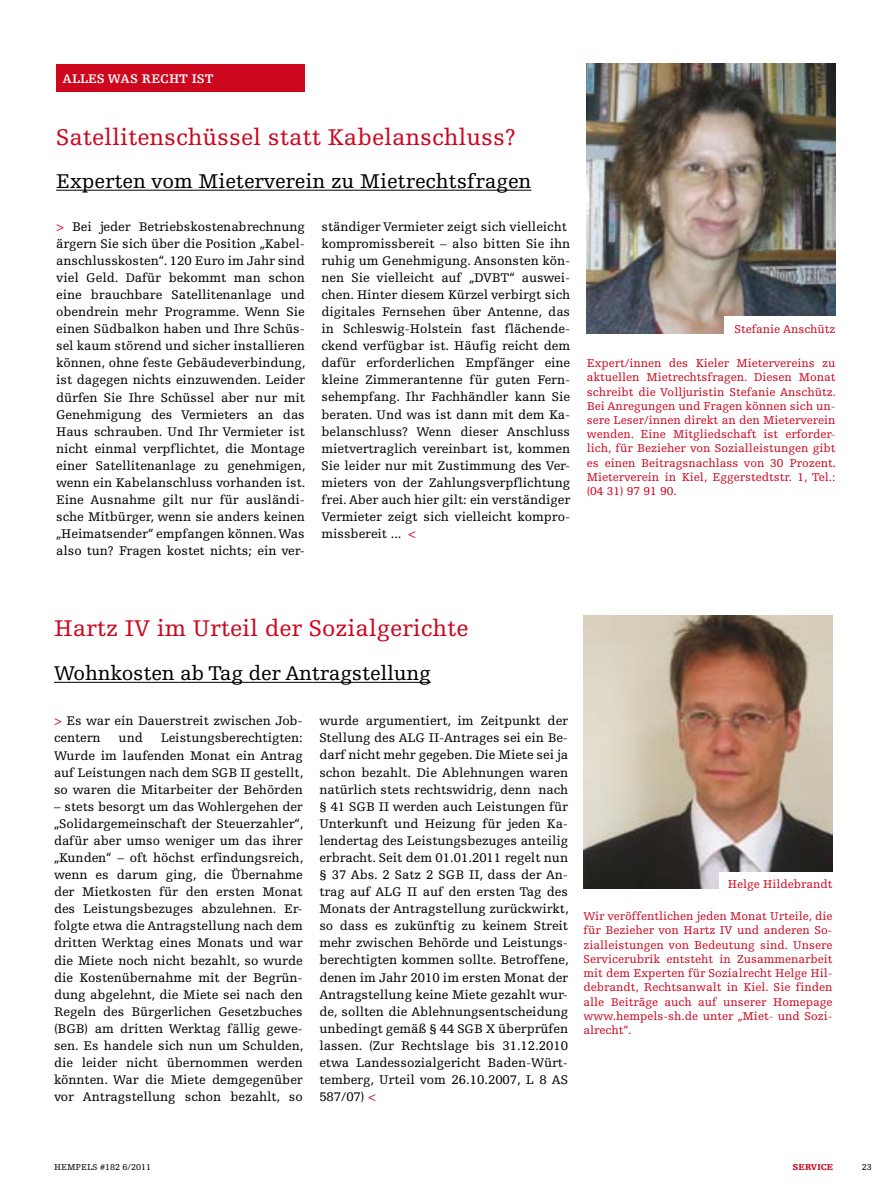
<style>
.page{position:relative;width:893px;height:1191px;background:#fff}
.page>*{position:absolute;margin:0;border:0;box-sizing:border-box;transform-origin:0 0}
.t1{font:24px "Hempels Egyptienne";color:#cd071e}
.t2{font:21px "Hempels Egyptienne";color:#000}
.t3{font:13.2px/17.1px "Hempels Egyptienne";letter-spacing:-.005em;color:#000;text-align:justify}
.t4{font:700 13.2px "Hempels Egyptienne";color:#fff}
.t5{font:12px/14.2px "Hempels Egyptienne";color:#cd071e;text-align:justify}
.t6{font:9px "Hempels Egyptienne";color:#000}
.t7{font:900 9px "Hempels Egyptienne";letter-spacing:.005em;color:#cd071e}
.s1{color:#cd071e}
</style>
<div class="page">
<div style="left:56px;top:64px;width:249px;height:27px;background:#cd071e"></div>
<hr style="left:56px;top:190px;width:475px;height:1px;background:#000">
<img style="left:587px;top:64px;width:249px;height:269px">
<div style="left:724px;top:316px;width:136px;height:31px;background:#fff"></div>
<hr style="left:54px;top:682px;width:377px;height:1px;background:#000">
<img style="left:584px;top:615px;width:248px;height:273px">
<div style="left:719px;top:872px;width:117px;height:30px;background:#fff"></div>
<p class="t4" style="left:63px;top:71px;width:153px">ALLES WAS RECHT IST</p>
<h1 class="t1" style="left:56px;top:124px;width:461px">Satellitenschüssel statt Kabelanschluss?</h1>
<h2 class="t2" style="left:56px;top:169px;width:477px">Experten vom Mieterverein zu Mietrechtsfragen</h2>
<p class="t3" style="left:56px;top:218px;width:251px"><span class="s1">&gt;</span> Bei jeder Betriebskostenabrechnung ärgern Sie sich über die Position „Kabel&shy;anschlusskosten“. 120 Euro im Jahr sind viel Geld. Dafür bekommt man schon eine brauchbare Satellitenanlage und obendrein mehr Programme. Wenn Sie einen Südbalkon haben und Ihre Schüs&shy;sel kaum störend und sicher installieren können, ohne feste Gebäudeverbindung, ist dagegen nichts einzuwenden. Leider dürfen Sie Ihre Schüssel aber nur mit Genehmigung des Vermieters an das Haus schrauben. Und Ihr Vermieter ist nicht einmal verpflichtet, die Montage einer Satellitenanlage zu genehmigen, wenn ein Kabelanschluss vorhanden ist.<br>Eine Ausnahme gilt nur für ausländi&shy;sche Mitbürger, wenn sie anders keinen „Heimatsender“ empfangen können. Was also tun? Fragen kostet nichts; ein ver-</p>
<p class="t3" style="left:321px;top:218px;width:250px;text-align:left">ständiger Vermieter zeigt sich vielleicht kompromissbereit – also bitten Sie ihn ruhig um Genehmigung. Ansonsten kön&shy;nen Sie vielleicht auf „DVBT“ auswei&shy;chen. Hinter diesem Kürzel verbirgt sich digitales Fernsehen über Antenne, das in Schleswig-Holstein fast flächende&shy;ckend verfügbar ist. Häufig reicht dem dafür erforderlichen Empfänger eine kleine Zimmerantenne für guten Fern&shy;sehempfang. Ihr Fachhändler kann Sie beraten. Und was ist dann mit dem Ka&shy;belanschluss? Wenn dieser Anschluss mietvertraglich vereinbart ist, kommen Sie leider nur mit Zustimmung des Ver&shy;mieters von der Zahlungsverpflichtung frei. Aber auch hier gilt: ein verständiger Vermieter zeigt sich vielleicht kompro&shy;missbereit ... <span class="s1">&lt;</span></p>
<p class="t5" style="left:734px;top:322px;width:103px">Stefanie Anschütz</p>
<p class="t5" style="left:587px;top:356px;width:251px">Expert/innen des Kieler Mietervereins zu aktuellen Mietrechtsfragen. Diesen Monat schreibt die Volljuristin Stefanie Anschütz.<br>Bei Anregungen und Fragen können sich un&shy;sere Leser/innen direkt an den Mieterverein wenden. Eine Mitgliedschaft ist erforder&shy;lich, für Bezieher von Sozialleistungen gibt es einen Beitragsnachlass von 30 Prozent.<br>Mieterverein in Kiel, Eggerstedtstr. 1, Tel.: (04 31) 97 91 90.</p>
<h1 class="t1" style="left:54px;top:615px;width:416px">Hartz IV im Urteil der Sozialgerichte</h1>
<h2 class="t2" style="left:54px;top:661px;width:378px">Wohnkosten ab Tag der Antragstellung</h2>
<p class="t3" style="left:54px;top:712px;width:250px"><span class="s1">&gt;</span> Es war ein Dauerstreit zwischen Job&shy;centern</p>
<p class="t3" style="left:54px;top:729px;width:251px;text-indent:107px">Leistungsberechtigten:<br>Wurde im laufenden Monat ein Antrag auf Leistungen nach dem SGB II gestellt, so waren die Mitarbeiter der Behörden</p>
<p class="t3" style="left:54px;top:798px;width:251px">– stets besorgt um das Wohlergehen der „Solidargemeinschaft der Steuerzahler“, dafür aber umso weniger um das ihrer „Kunden“ – oft höchst erfindungsreich, wenn es darum ging, die Übernahme der Mietkosten für den ersten Monat des Leistungsbezuges abzulehnen. Er&shy;folgte etwa die Antragstellung nach dem dritten Werktag eines Monats und war die Miete noch nicht bezahlt, so wurde die Kostenübernahme mit der Begrün&shy;dung abgelehnt, die Miete sei nach den Regeln des Bürgerlichen Gesetzbuches (BGB) am dritten Werktag fällig gewe&shy;sen. Es handele sich nun um Schulden, die leider nicht übernommen werden könnten. War die Miete demgegenüber vor Antragstellung schon bezahlt, so</p>
<p class="t3" style="left:119px;top:729px;width:26px">und</p>
<p class="t3" style="left:319px;top:712px;width:251px">wurde argumentiert, im Zeitpunkt der Stellung des ALG II-Antrages sei ein Be&shy;darf nicht mehr gegeben. Die Miete sei ja schon bezahlt. Die Ablehnungen waren natürlich stets rechtswidrig, denn nach § 41 SGB II werden auch Leistungen für Unterkunft und Heizung für jeden Ka&shy;lendertag des Leistungsbezuges anteilig erbracht. Seit dem 01.01.2011 regelt nun § 37 Abs. 2 Satz 2 SGB II, dass der An&shy;trag auf ALG II auf den ersten Tag des Monats der Antragstellung zurückwirkt, so dass es zukünftig zu keinem Streit mehr zwischen Behörde und Leistungs&shy;berechtigten kommen sollte. Betroffene, denen im Jahr 2010 im ersten Monat der Antragstellung keine Miete gezahlt wur&shy;de, sollten die Ablehnungsentscheidung unbedingt gemäß § 44 SGB X überprüfen lassen. (Zur Rechtslage bis 31.12.2010 etwa Landessozialgericht Baden-Würt&shy;temberg, Urteil vom 26.10.2007, L 8 AS 587/07) <span class="s1">&lt;</span></p>
<p class="t5" style="left:728px;top:876px;width:106px">Helge Hildebrandt</p>
<p class="t5" style="left:584px;top:909px;width:250px">Wir veröffentlichen jeden Monat Urteile, die für Bezieher von Hartz IV und anderen So&shy;zialleistungen von Bedeutung sind. Unsere Servicerubrik entsteht in Zusammenarbeit mit dem Experten für Sozialrecht Helge Hil&shy;debrandt, Rechtsanwalt in Kiel. Sie finden alle Beiträge auch auf unserer Homepage www.hempels-sh.de unter „Miet- und Sozi&shy;alrecht“.</p>
<p class="t6" style="left:54px;top:1161px;width:99px">HEMPELS #182 6/2011</p>
<p class="t7" style="left:793px;top:1161px;width:42px">SERVICE</p>
<p class="t6" style="left:862px;top:1161px;width:12px">23</p>
</div>
